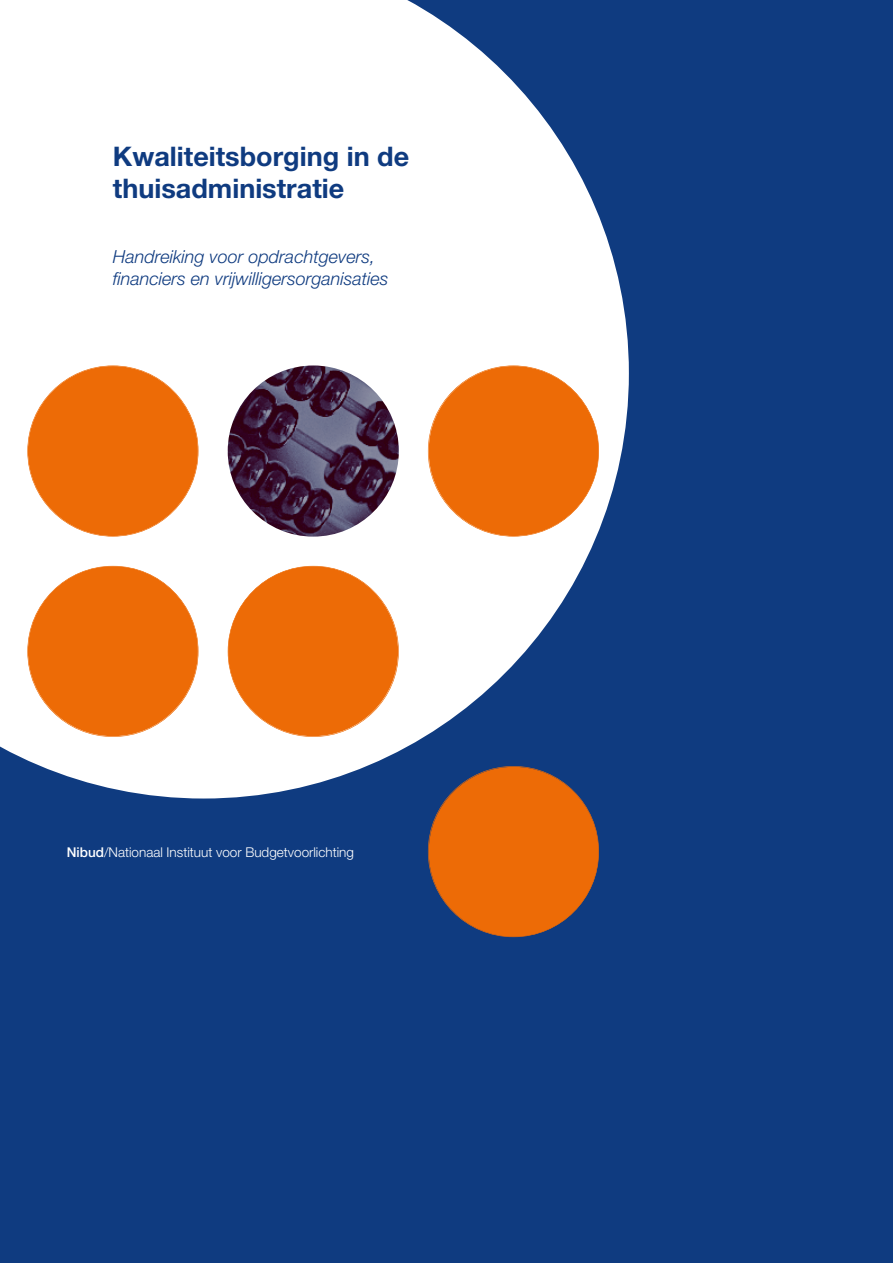
<style>
.page{position:relative;width:893px;height:1263px;background:#0f3b80}
.page>*{position:absolute;margin:0;border:0;box-sizing:border-box;transform-origin:0 0}
.t1{font:700 27px/32.4px "Helvetica Neue LT Std";color:#0f3b80}
.t2{font:italic 300 18px/21.6px "Helvetica Neue LT Std";color:#0f3b80}
.t3{font:300 13.5px "Helvetica Neue LT Std";color:#fff}
.s1{font-weight:500}
</style>
<div class="page">
<svg style="left:0;top:0;width:629px;height:798px;fill:#fff"></svg>
<div style="left:28px;top:366px;width:170px;height:170px;background:#ed6b06;border-radius:50%"></div>
<img style="left:228px;top:365px;width:171px;height:172px;border-radius:86px">
<div style="left:429px;top:366px;width:170px;height:170px;background:#ed6b06;border-radius:50%"></div>
<div style="left:28px;top:566px;width:170px;height:170px;background:#ed6b06;border-radius:50%"></div>
<div style="left:228px;top:566px;width:170px;height:170px;background:#ed6b06;border-radius:50%"></div>
<div style="left:429px;top:767px;width:170px;height:170px;background:#ed6b06;border-radius:50%"></div>
<p class="t1" style="left:113px;top:140px;width:298px">Kwaliteitsborging in de thuisadministratie</p>
<p class="t2" style="left:113px;top:246px;width:277px">Handreiking voor opdrachtgevers, financiers en vrijwilligersorganisaties</p>
<p class="t3" style="left:67px;top:843px;width:289px"><span class="s1">Nibud</span>/Nationaal Instituut voor Budgetvoorlichting</p>
</div>
